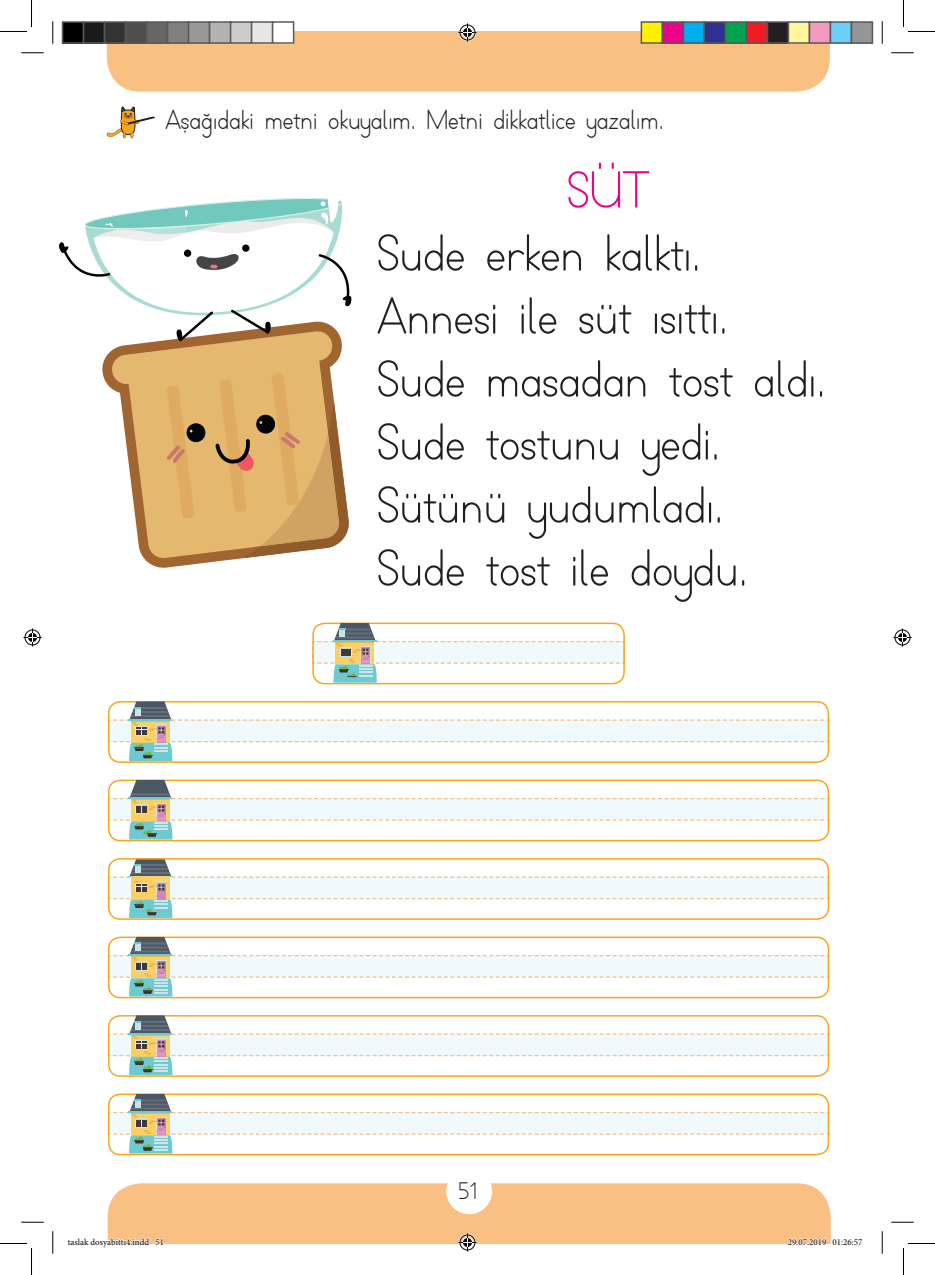
<style>
.page{position:relative;width:935px;height:1275px;background:#fff}
.page>*{position:absolute;margin:0;border:0;box-sizing:border-box;transform-origin:0 0}
.t1{font:51px/63px "TTKB Dik Temel Abece";color:#231f20}
.t2{font:51px "TTKB Dik Temel Abece";color:#ed028c}
.t3{font:27px "TTKB Dik Temel Abece";color:#231f20}
.t4{font:23.25px "TTKB Dik Temel Abece";color:#231f20}
.t5{font:9px "Minion Pro";color:#000}
</style>
<div class="page">
<div style="left:108px;top:701px;width:721px;height:62px;border:2px solid #f9a51b;border-radius:12px"></div>
<svg style="left:107px;top:701px;width:723px;height:60px"></svg>
<div style="left:312px;top:623px;width:313px;height:61px;border:2px solid #f9a51b;border-radius:12px"></div>
<svg style="left:312px;top:623px;width:313px;height:59px"></svg>
<div style="left:108px;top:779px;width:721px;height:62px;border:2px solid #f9a51b;border-radius:12px"></div>
<svg style="left:107px;top:780px;width:723px;height:59px"></svg>
<div style="left:108px;top:858px;width:721px;height:62px;border:2px solid #f9a51b;border-radius:12px"></div>
<svg style="left:107px;top:858px;width:723px;height:60px"></svg>
<div style="left:108px;top:936px;width:721px;height:62px;border:2px solid #f9a51b;border-radius:12px"></div>
<svg style="left:107px;top:937px;width:723px;height:59px"></svg>
<div style="left:108px;top:1015px;width:721px;height:62px;border:2px solid #f9a51b;border-radius:12px"></div>
<svg style="left:107px;top:1015px;width:723px;height:60px"></svg>
<div style="left:108px;top:1093px;width:721px;height:62px;border:2px solid #f9a51b;border-radius:12px"></div>
<svg style="left:107px;top:1094px;width:723px;height:59px"></svg>
<svg style="left:107px;top:107px;width:48px;height:31px"></svg>
<svg style="left:102px;top:344px;width:240px;height:224px"></svg>
<svg style="left:111px;top:344px;width:229px;height:215px;fill:#e5b870"></svg>
<svg style="left:167px;top:386px;width:39px;height:132px;background:#d6a965"></svg>
<svg style="left:215px;top:373px;width:134px;height:185px;background:#d6aa6e"></svg>
<svg style="left:59px;top:198px;width:293px;height:146px"></svg>
<svg style="left:21px;top:53px;width:23px;height:1px"></svg>
<svg style="left:891px;top:53px;width:22px;height:1px"></svg>
<svg style="left:21px;top:1222px;width:23px;height:1px"></svg>
<svg style="left:891px;top:1222px;width:22px;height:1px"></svg>
<svg style="left:53px;top:21px;width:1px;height:23px"></svg>
<svg style="left:53px;top:1231px;width:1px;height:23px"></svg>
<svg style="left:882px;top:21px;width:1px;height:23px"></svg>
<svg style="left:882px;top:1231px;width:1px;height:23px"></svg>
<svg style="left:0;top:0;width:32px;height:32px"></svg>
<svg style="left:0;top:1243px;width:32px;height:32px"></svg>
<svg style="left:903px;top:0;width:32px;height:32px"></svg>
<svg style="left:903px;top:1243px;width:32px;height:32px"></svg>
<svg style="left:107px;top:24px;width:723px;height:68px;background:#f9c48a"></svg>
<svg style="left:24px;top:628px;width:18px;height:18px"></svg>
<svg style="left:893px;top:628px;width:18px;height:18px"></svg>
<div style="left:63px;top:22px;width:21px;height:21px;background:#000"></div>
<div style="left:62px;top:21px;width:22px;height:23px;border:2px solid #595959"></div>
<div style="left:84px;top:22px;width:21px;height:21px;background:#1a1a1a"></div>
<div style="left:83px;top:21px;width:22px;height:23px;border:2px solid #595959"></div>
<div style="left:105px;top:22px;width:21px;height:21px;background:#333"></div>
<div style="left:104px;top:21px;width:22px;height:23px;border:2px solid #595959"></div>
<div style="left:126px;top:22px;width:21px;height:21px;background:#4d4d4d"></div>
<div style="left:125px;top:21px;width:22px;height:23px;border:2px solid #595959"></div>
<div style="left:147px;top:22px;width:21px;height:21px;background:#666"></div>
<div style="left:146px;top:21px;width:22px;height:23px;border:2px solid #595959"></div>
<div style="left:168px;top:22px;width:21px;height:21px;background:#808080"></div>
<div style="left:167px;top:21px;width:22px;height:23px;border:2px solid #595959"></div>
<div style="left:189px;top:22px;width:21px;height:21px;background:#999"></div>
<div style="left:188px;top:21px;width:22px;height:23px;border:2px solid #595959"></div>
<div style="left:210px;top:22px;width:21px;height:21px;background:#b3b3b3"></div>
<div style="left:209px;top:21px;width:22px;height:23px;border:2px solid #595959"></div>
<div style="left:231px;top:22px;width:21px;height:21px;background:#ccc"></div>
<div style="left:230px;top:21px;width:22px;height:23px;border:2px solid #595959"></div>
<div style="left:252px;top:22px;width:21px;height:21px;background:#e6e6e6"></div>
<div style="left:251px;top:21px;width:22px;height:23px;border:2px solid #595959"></div>
<div style="left:273px;top:22px;width:21px;height:21px;background:#fff"></div>
<div style="left:272px;top:21px;width:22px;height:23px;border:2px solid #595959"></div>
<div style="left:641px;top:22px;width:21px;height:21px;background:#fff101"></div>
<div style="left:640px;top:21px;width:23px;height:23px;border:2px solid #595959"></div>
<div style="left:662px;top:22px;width:21px;height:21px;background:#ed028c"></div>
<div style="left:661px;top:21px;width:23px;height:23px;border:2px solid #595959"></div>
<div style="left:683px;top:22px;width:21px;height:21px;background:#00aeef"></div>
<div style="left:682px;top:21px;width:23px;height:23px;border:2px solid #595959"></div>
<div style="left:704px;top:22px;width:21px;height:21px;background:#2e3092"></div>
<div style="left:703px;top:21px;width:23px;height:23px;border:2px solid #595959"></div>
<div style="left:725px;top:22px;width:21px;height:21px;background:#00a54f"></div>
<div style="left:724px;top:21px;width:23px;height:23px;border:2px solid #595959"></div>
<div style="left:746px;top:22px;width:21px;height:21px;background:#ee1d23"></div>
<div style="left:745px;top:21px;width:23px;height:23px;border:2px solid #595959"></div>
<div style="left:767px;top:22px;width:21px;height:21px;background:#231f20"></div>
<div style="left:766px;top:21px;width:23px;height:23px;border:2px solid #595959"></div>
<div style="left:788px;top:22px;width:21px;height:21px;background:#fff79a"></div>
<div style="left:787px;top:21px;width:23px;height:23px;border:2px solid #595959"></div>
<div style="left:809px;top:22px;width:21px;height:21px;background:#f499c2"></div>
<div style="left:808px;top:21px;width:23px;height:23px;border:2px solid #595959"></div>
<div style="left:830px;top:22px;width:21px;height:21px;background:#6bcff6"></div>
<div style="left:829px;top:21px;width:23px;height:23px;border:2px solid #595959"></div>
<div style="left:851px;top:22px;width:21px;height:21px;background:#939598"></div>
<div style="left:850px;top:21px;width:23px;height:23px;border:2px solid #595959"></div>
<svg style="left:107px;top:1183px;width:724px;height:69px"></svg>
<p class="t3" style="left:165px;top:103px;width:500px">Aşağıdaki metni okuyalım. Metni dikkatlice yazalım.</p>
<p class="t2" style="left:567px;top:159px;width:84px">SÜT</p>
<p class="t1" style="left:377px;top:223px;width:450px">Sude erken kalktı.<br>Annesi ile süt ısıttı.<br>Sude masadan tost aldı.<br>Sude tostunu yedi.<br>Sütünü yudumladı.<br>Sude tost ile doydu.</p>
<p class="t4" style="left:458px;top:1177px;width:21px">51</p>
<p class="t5" style="left:68px;top:1236px;width:98px">taslak dosyabitti4.indd 51</p>
<p class="t5" style="left:787px;top:1236px;width:76px">29.07.2019 01:26:57</p>
</div>
